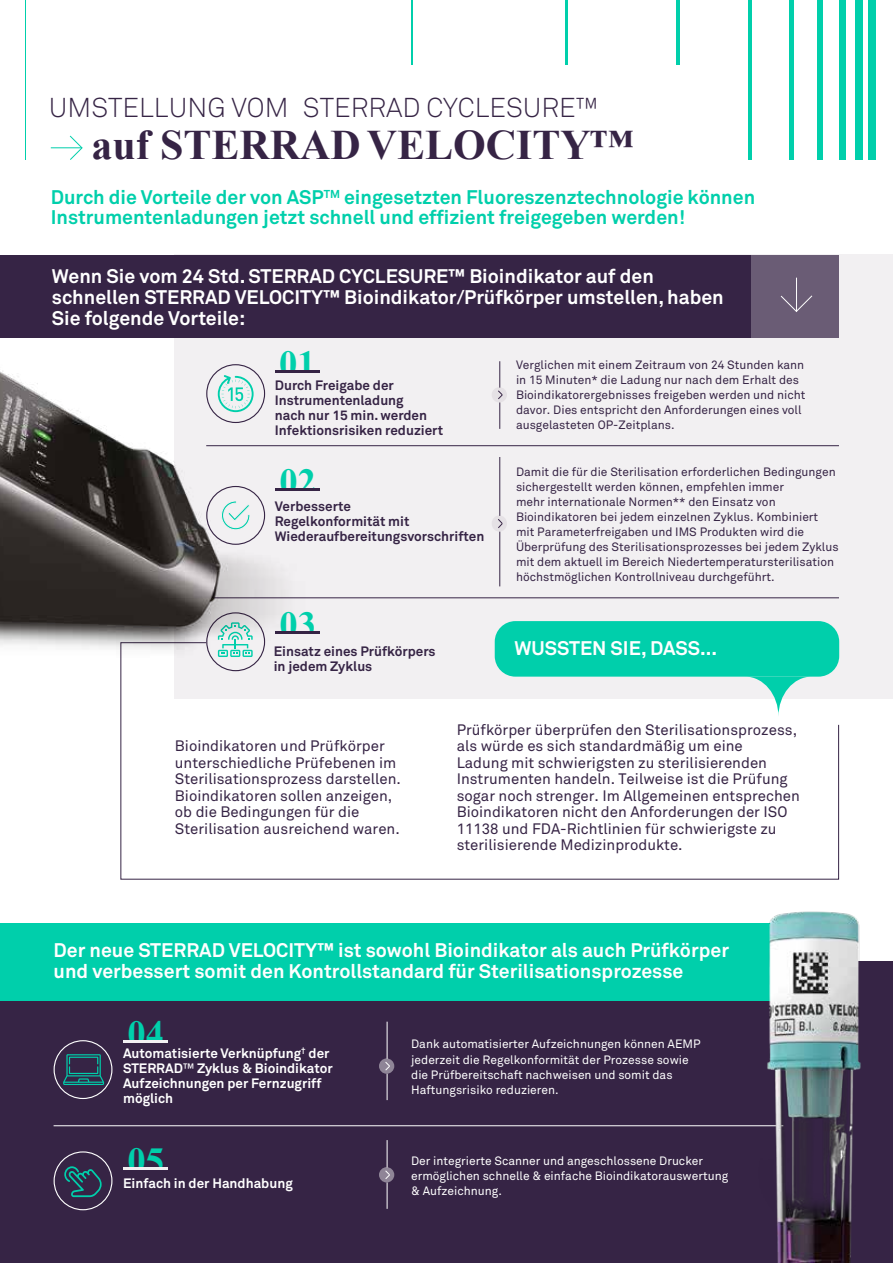
<style>
.page{position:relative;width:893px;height:1263px;background:#fff}
.page>*{position:absolute;margin:0;border:0;box-sizing:border-box;transform-origin:0 0}
.t1{font:700 42px "Times New Roman";color:#362445}
.t2{font:700 36.6px "Times New Roman";color:#00cfab}
.t3{font:300 27px "Akkurat";color:#362445}
.t4{font:700 19.5px/21px "Akkurat";color:#fff}
.t5{font:700 19.5px/19.5px "Akkurat";color:#00cfab}
.t6{font:15px/16.5px "Akkurat";color:#362445}
.t7{font:700 13.5px/15px "Akkurat";color:#362445}
.t8{font:700 13.5px/15px "Akkurat";color:#fff}
.t9{font:12px/15px "Akkurat";color:#362445}
.t10{font:12px/15px "Akkurat";color:#fff}
.s1{font-weight:400}
</style>
<div class="page">
<div style="left:0;top:962px;width:893px;height:301px;background:#362445"></div>
<div style="left:0;top:923px;width:839px;height:77px;background:#00cfab"></div>
<div style="left:174px;top:254px;width:719px;height:444px;background:#f2f0f2"></div>
<div style="left:868px;top:0;width:8px;height:160px;background:#00cfab"></div>
<div style="left:855px;top:0;width:7px;height:160px;background:#00cfab"></div>
<div style="left:839px;top:0;width:6px;height:160px;background:#00cfab"></div>
<div style="left:817px;top:0;width:5px;height:160px;background:#00cfab"></div>
<hr style="left:789px;top:0;width:4px;height:160px;background:#00cfab">
<hr style="left:748px;top:0;width:4px;height:160px;background:#00cfab">
<hr style="left:677px;top:0;width:3px;height:160px;background:#00cfab">
<hr style="left:565px;top:0;width:3px;height:160px;background:#00cfab">
<hr style="left:411px;top:0;width:2px;height:160px;background:#00cfab">
<hr style="left:26px;top:0;width:1px;height:160px;background:#00cfab">
<div style="left:49px;top:65px;width:655px;height:106px;background:#fff"></div>
<hr style="left:206px;top:445px;width:633px;height:1px;background:#362445">
<hr style="left:206px;top:597px;width:633px;height:1px;background:#362445">
<div style="left:495px;top:621px;width:344px;height:56px;background:#00cfab;border-radius:21px"></div>
<svg style="left:120px;top:642px;width:719px;height:238px"></svg>
<div style="left:175px;top:718px;width:249px;height:137px;background:#fff"></div>
<div style="left:457px;top:718px;width:364px;height:137px;background:#fff"></div>
<img style="left:0;top:364px;width:400px;height:327px">
<hr style="left:54px;top:1125px;width:729px;height:1px;background:#fff">
<div style="left:0;top:255px;width:839px;height:83px;background:#362445"></div>
<div style="left:752px;top:255px;width:87px;height:83px;background:#6a5c75"></div>
<hr style="left:796px;top:278px;width:1px;height:33px;background:#fff">
<svg style="left:780px;top:295px;width:33px;height:17px"></svg>
<div style="left:273px;top:372px;width:51px;height:13px;background:#f2f0f2"></div>
<hr style="left:275px;top:370px;width:44px;height:3px;background:#362445">
<div style="left:273px;top:490px;width:51px;height:13px;background:#f2f0f2"></div>
<hr style="left:275px;top:488px;width:44px;height:3px;background:#362445">
<div style="left:273px;top:633px;width:51px;height:13px;background:#f2f0f2"></div>
<hr style="left:275px;top:632px;width:44px;height:2px;background:#362445">
<div style="left:492px;top:387px;width:15px;height:15px;background:#e5e1e5;border-radius:50%"></div>
<svg style="left:498px;top:361px;width:5px;height:68px"></svg>
<hr style="left:499px;top:532px;width:1px;height:54px;background:#362445">
<hr style="left:499px;top:457px;width:1px;height:59px;background:#362445">
<div style="left:492px;top:515px;width:15px;height:17px;background:#e5e1e5;border-radius:50%"></div>
<svg style="left:498px;top:519px;width:5px;height:9px"></svg>
<div style="left:206px;top:364px;width:59px;height:59px;border:1px solid #362445;border-radius:50%"></div>
<div style="left:54px;top:1040px;width:58px;height:59px;border:1px solid #fff;border-radius:50%"></div>
<div style="left:54px;top:1151px;width:58px;height:59px;border:1px solid #fff;border-radius:50%"></div>
<hr style="left:123px;top:1041px;width:44px;height:2px;background:#f2f0f2">
<hr style="left:123px;top:1167px;width:44px;height:2px;background:#f2f0f2">
<hr style="left:387px;top:1022px;width:1px;height:37px;background:#fff">
<svg style="left:379px;top:1058px;width:15px;height:16px"></svg>
<svg style="left:385px;top:1061px;width:5px;height:39px"></svg>
<div style="left:379px;top:1167px;width:15px;height:15px;background:#8f8597;border-radius:50%"></div>
<svg style="left:385px;top:1140px;width:5px;height:69px"></svg>
<svg style="left:64px;top:1166px;width:38px;height:31px"></svg>
<svg style="left:63px;top:1054px;width:41px;height:31px"></svg>
<hr style="left:51px;top:147px;width:31px;height:1px;background:#00cfab">
<svg style="left:69px;top:135px;width:14px;height:25px"></svg>
<svg style="left:218px;top:375px;width:36px;height:37px"></svg>
<img style="left:737px;top:857px;width:156px;height:406px">
<h3 class="t3" style="left:49px;top:91px;width:551px">UMSTELLUNG VOM STERRAD CYCLESURE™</h3>
<h1 class="t1" style="left:91px;top:114px;width:543px">auf STERRADVELOCITY™</h1>
<h3 class="t5" style="left:51px;top:188px;width:706px">Durch die Vorteile der von ASP<sup>TM</sup> eingesetzten Fluoreszenztechnologie können<br>Instrumentenladungen jetzt schnell und effizient freigegeben werden!</h3>
<h3 class="t4" style="left:52px;top:266px;width:673px">Wenn Sie vom 24 Std. STERRAD CYCLESURE™ Bioindikator auf den schnellen STERRAD VELOCITY™ Bioindikator/Prüfkörper umstellen, haben<br>Sie folgende Vorteile:</h3>
<h2 class="t2" style="left:279px;top:338px;width:38px">01</h2>
<p class="t9" style="left:516px;top:357px;width:291px">Verglichen mit einem Zeitraum von 24 Stunden kann in 15 Minuten* die Ladung nur nach dem Erhalt des Bioindikatorergebnisses freigeben werden und nicht davor. Dies entspricht den Anforderungen eines voll ausgelasteten OP-Zeitplans.</p>
<p class="t7" style="left:275px;top:378px;width:170px">Durch Freigabe der<br>Instrumentenladung<br>nach nur 15 min. werden<br>Infektionsrisiken reduziert</p>
<h2 class="t2" style="left:279px;top:455px;width:38px">02</h2>
<p class="t7" style="left:275px;top:498px;width:211px">Verbesserte<br>Regelkonformität mit<br>Wiederaufbereitungsvorschriften</p>
<h2 class="t2" style="left:279px;top:599px;width:38px">03</h2>
<p class="t7" style="left:274px;top:644px;width:163px">Einsatz eines Prüfkörpers in jedem Zyklus</p>
<p class="t9" style="left:516px;top:464px;width:324px">Damit die für die Sterilisation erforderlichen Bedingungen sichergestellt werden können, empfehlen immer<br>mehr internationale Normen** den Einsatz von Bioindikatoren bei jedem einzelnen Zyklus. Kombiniert mit Parameterfreigaben und IMS Produkten wird die Überprüfung des Sterilisationsprozesses bei jedem Zyklus mit dem aktuell im Bereich Niedertemperatursterilisation höchstmöglichen Kontrollniveau durchgeführt.</p>
<h3 class="t4" style="left:514px;top:638px;width:204px">WUSSTEN SIE, DASS...</h3>
<p class="t6" style="left:175px;top:738px;width:227px">Bioindikatoren und Prüfkörper unterschiedliche Prüfebenen im Sterilisationsprozess darstellen.<br>Bioindikatoren sollen anzeigen, ob die Bedingungen für die Sterilisation ausreichend waren.</p>
<p class="t6" style="left:457px;top:721px;width:345px">Prüfkörper überprüfen den Sterilisationsprozess, als würde es sich standardmäßig um eine<br>Ladung mit schwierigsten zu sterilisierenden Instrumenten handeln. Teilweise ist die Prüfung sogar noch strenger. Im Allgemeinen entsprechen Bioindikatoren nicht den Anforderungen der ISO 11138 und FDA-Richtlinien für schwierigste zu sterilisierende Medizinprodukte.</p>
<h3 class="t4" style="left:54px;top:939px;width:677px">Der neue STERRAD VELOCITY™ ist sowohl Bioindikator als auch Prüfkörper und verbessert somit den Kontrollstandard für Sterilisationsprozesse</h3>
<h2 class="t2" style="left:127px;top:1008px;width:38px">04</h2>
<p class="t8" style="left:123px;top:1045px;width:211px">Automatisierte Verknüpfung<sup>†</sup> der<br>STERRAD<span class="s1">™</span> Zyklus &amp; Bioindikator<br>Aufzeichnungen per Fernzugriff möglich</p>
<h2 class="t2" style="left:127px;top:1134px;width:38px">05</h2>
<p class="t8" style="left:123px;top:1176px;width:171px">Einfach in der Handhabung</p>
<p class="t10" style="left:411px;top:1037px;width:291px">Dank automatisierter Aufzeichnungen können AEMP jederzeit die Regelkonformität der Prozesse sowie die Prüfbereitschaft nachweisen und somit das Haftungsrisiko reduzieren.</p>
<p class="t10" style="left:411px;top:1154px;width:318px">Der integrierte Scanner und angeschlossene Drucker ermöglichen schnelle &amp; einfache Bioindikatorauswertung &amp; Aufzeichnung.</p>
</div>
